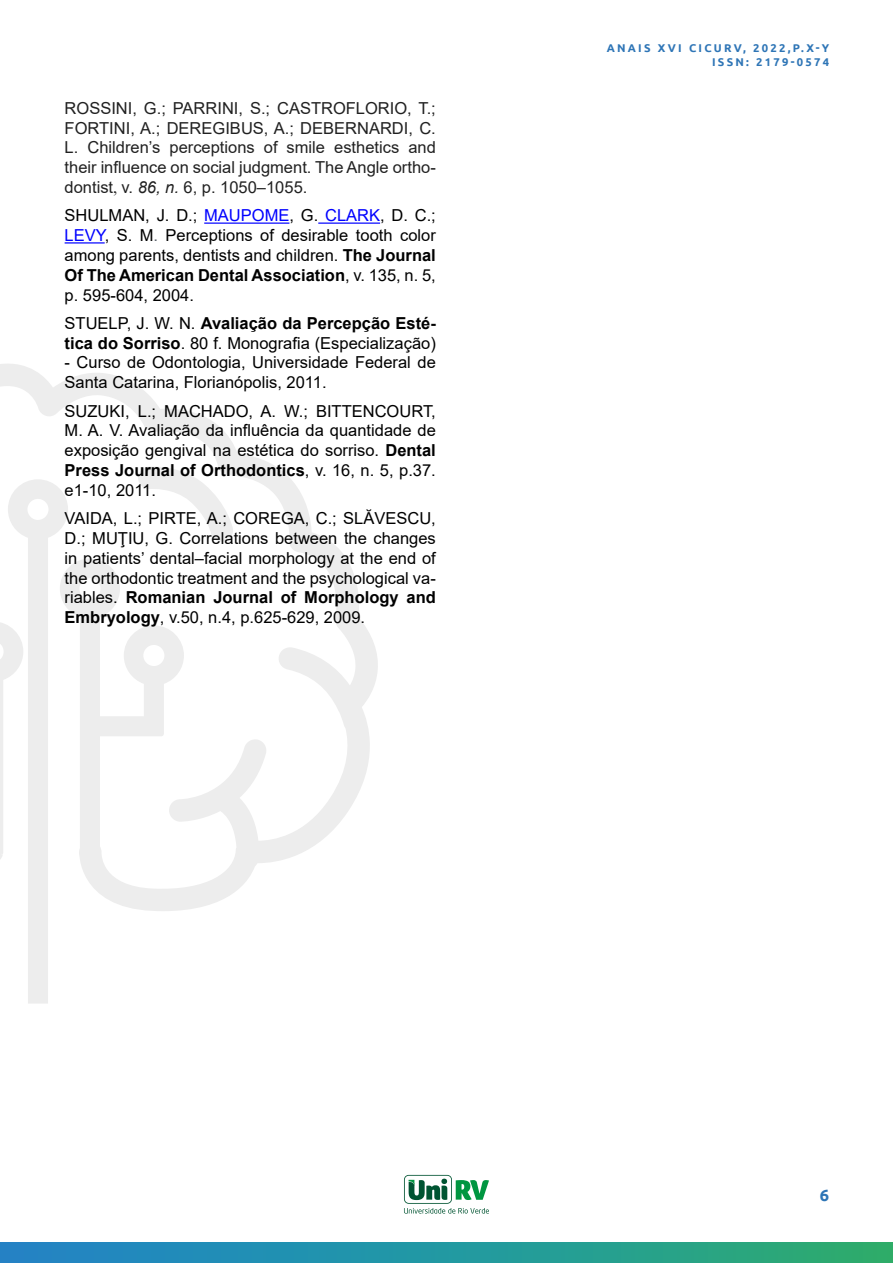
<style>
.page{position:relative;width:893px;height:1263px;background:#fff}
.page>*{position:absolute;margin:0;border:0;box-sizing:border-box;transform-origin:0 0}
.t1{font:16.5px/19.8px "Arial";color:#000;text-align:justify}
.t2{font:16.5px/19.8px "Arial";color:#212121;text-align:justify}
.t3{font:700 16.5px "Ubuntu";color:#2e75b6}
.t4{font:700 11.25px/13.5px "Ubuntu";letter-spacing:.2em;color:#2e75b6;text-align:right}
.s1{font-family:"Times New Roman"}
.s2{font-style:italic}
.s3{color:#00f}
.s4{color:#5b616b}
.s5{font-weight:700}
</style>
<div class="page">
<div style="left:0;top:1242px;width:893px;height:21px;background:linear-gradient(to right,#1f83cd,#2bad70)"></div>
<div style="left:28px;top:911px;width:20px;height:92px;background:#ededed"></div>
<svg style="left:0;top:364px;width:378px;height:547px"></svg>
<svg style="left:138px;top:464px;width:95px;height:78px"></svg>
<svg style="left:404px;top:1175px;width:85px;height:38px"></svg>
<hr style="left:204px;top:222px;width:85px;height:2px;background:#00f">
<hr style="left:318px;top:222px;width:62px;height:2px;background:#00f">
<hr style="left:65px;top:242px;width:40px;height:2px;background:#00f">
<p class="t2" style="left:65px;top:98px;width:373px">ROSSINI, G.; PARRINI, S.; CASTROFLORIO, T.; FORTINI, A.; DEREGIBUS, A.; DEBERNARDI, C.<br>L. Children’s perceptions of smile esthetics and their influence on social judgment. The Angle ortho&shy;dontist<span class="s1">,</span> v. <span class="s2">86, n.</span> 6, p. 1050–1055.</p>
<p class="t1" style="left:65px;top:206px;width:373px">SHULMAN, J. D.; <span class="s3">MAUPOME</span>, G. <span class="s3">CLARK</span>, D. C.; <span class="s3">LEVY</span>, S. M<span class="s4">.</span> Perceptions of desirable tooth color among parents, dentists and children. <span class="s5">The Journal Of The American Dental Association</span>, v. 135, n. 5, p. 595-604, 2004.</p>
<p class="t1" style="left:65px;top:313px;width:373px">STUELP, J. W. N. <span class="s5">Avaliação da Percepção Esté&shy;tica do Sorriso</span>. 80 f. Monografia (Especialização)</p>
<p class="t1" style="left:65px;top:353px;width:373px">- Curso de Odontologia, Universidade Federal de<br>Santa Catarina, Florianópolis, 2011.</p>
<p class="t1" style="left:65px;top:401px;width:373px">SUZUKI, L.; MACHADO, A. W.; BITTENCOURT, M. A. V. Avaliação da influência da quantidade de exposição gengival na estética do sorriso. <span class="s5">Dental Press Journal of Orthodontics</span>, v. 16, n. 5, p.37. e1-10, 2011.</p>
<p class="t1" style="left:65px;top:508px;width:373px">VAIDA, L.; PIRTE, A.; COREGA, C.; SLĂVESCU, D.; MUŢIU, G. Correlations between the changes in patients’ dental–facial morphology at the end of the orthodontic treatment and the psychological va&shy;riables. <span class="s5">Romanian Journal of Morphology and Embryology</span>, v.50, n.4, p.625-629, 2009.</p>
<p class="t4" style="left:607px;top:41px;width:224px">ANAIS XVI CICURV, 2022,P.X-Y<br>ISSN: 2179-0574</p>
<p class="t3" style="left:820px;top:1185px;width:11px">6</p>
</div>
